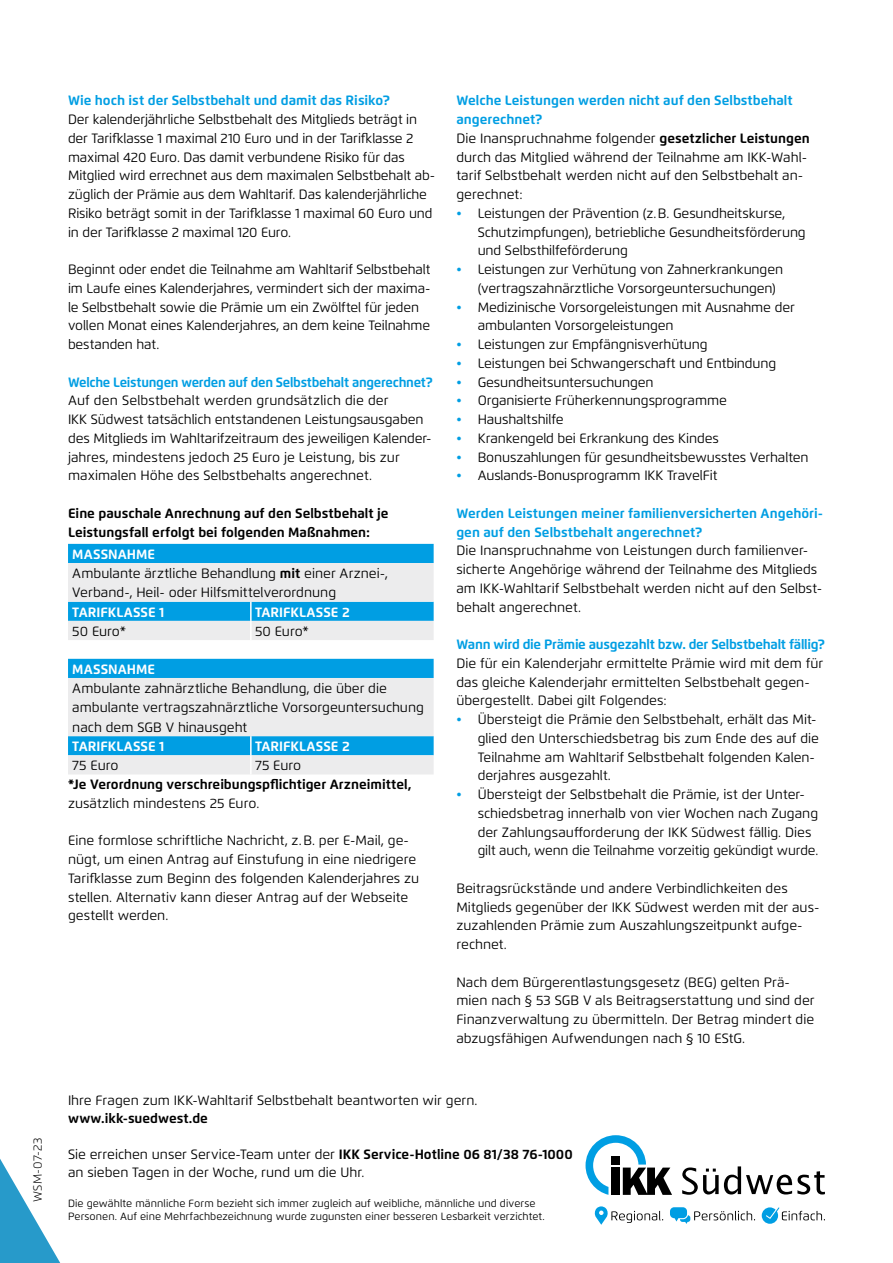
<style>
.page{position:relative;width:893px;height:1263px;background:#fff}
.page>*{position:absolute;margin:0;border:0;box-sizing:border-box;transform-origin:0 0}
.t1{font:13.5px/18.8px "Flexo";color:#000}
.t2{font:700 13.5px/18.8px "Flexo";letter-spacing:-.005em;color:#009ee3}
.t3{font:700 13.5px/18.8px "Flexo";color:#000}
.t4{font:700 13.5px "Flexo";color:#fff}
.t5{font:300 12px "Flexo";letter-spacing:.02em;color:#000}
.t6{font:10.5px/13.5px "Flexo";letter-spacing:.005em;color:#000}
.s1{font-weight:700;color:#fff}
.s2{font-weight:700}
.s3{font-weight:700;color:#009ee3}
.s4{color:#009ee3}
</style>
<div class="page">
<svg style="left:0;top:1159px;width:61px;height:104px"></svg>
<svg style="left:682px;top:1166px;width:143px;height:29px"></svg>
<svg style="left:585px;top:1135px;width:87px;height:60px"></svg>
<svg style="left:762px;top:1207px;width:63px;height:17px"></svg>
<svg style="left:670px;top:1207px;width:85px;height:17px"></svg>
<svg style="left:594px;top:1206px;width:69px;height:19px"></svg>
<svg style="left:68px;top:544px;width:366px;height:96px;background:#8fcde9"></svg>
<svg style="left:68px;top:659px;width:366px;height:115px;background:#9ed2e9"></svg>
<p class="t5" style="left:30px;top:1202px;width:66px;rotate:-90deg">WSM-07-23</p>
<p class="t2" style="left:68px;top:91px;width:323px">Wie hoch ist der Selbstbehalt und damit das Risiko?</p>
<p class="t1" style="left:68px;top:110px;width:369px">Der kalenderjährliche Selbstbehalt des Mitglieds beträgt in der Tarifklasse 1 maximal 210 Euro und in der Tarifklasse 2 maximal 420 Euro. Das damit verbundene Risiko für das Mitglied wird errechnet aus dem maximalen Selbstbehalt ab&shy;züglich der Prämie aus dem Wahltarif. Das kalenderjährliche Risiko beträgt somit in der Tarifklasse 1 maximal 60 Euro und in der Tarifklasse 2 maximal 120 Euro.</p>
<p class="t1" style="left:68px;top:260px;width:364px">Beginnt oder endet die Teilnahme am Wahltarif Selbstbehalt im Laufe eines Kalenderjahres, vermindert sich der maxima&shy;le Selbstbehalt sowie die Prämie um ein Zwölftel für jeden vollen Monat eines Kalenderjahres, an dem keine Teilnahme bestanden hat.</p>
<p class="t2" style="left:68px;top:372px;width:366px">Welche Leistungen werden auf den Selbstbehalt angerechnet?</p>
<p class="t1" style="left:68px;top:391px;width:363px">Auf den Selbstbehalt werden grundsätzlich die der<br>IKK Südwest tatsächlich entstandenen Leistungsausgaben des Mitglieds im Wahltarifzeitraum des jeweiligen Kalender&shy;jahres, mindestens jedoch 25 Euro je Leistung, bis zur maximalen Höhe des Selbstbehalts angerechnet.</p>
<p class="t3" style="left:68px;top:504px;width:322px">Eine pauschale Anrechnung auf den Selbstbehalt je<br>Leistungsfall erfolgt bei folgenden Maßnahmen:</p>
<p class="t1" style="left:72px;top:544px;width:317px;line-height:19.4px"><span class="s1">MASSNAHME<br></span>Ambulante ärztliche Behandlung <span class="s2">mit</span> einer Arznei-,<br>Verband-, Heil- oder Hilfsmittelverordnung</p>
<p class="t4" style="left:72px;top:604px;width:94px">TARIFKLASSE 1</p>
<p class="t4" style="left:255px;top:604px;width:96px">TARIFKLASSE 2</p>
<p class="t1" style="left:72px;top:622px;width:55px">50 Euro*</p>
<p class="t1" style="left:255px;top:622px;width:55px">50 Euro*</p>
<p class="t4" style="left:72px;top:661px;width:84px">MASSNAHME</p>
<p class="t1" style="left:72px;top:678px;width:353px;line-height:19.5px">Ambulante zahnärztliche Behandlung, die über die ambulante vertragszahnärztliche Vorsorgeuntersuchung nach dem SGB V hinausgeht</p>
<p class="t4" style="left:72px;top:738px;width:94px">TARIFKLASSE 1</p>
<p class="t4" style="left:255px;top:738px;width:96px">TARIFKLASSE 2</p>
<p class="t1" style="left:72px;top:756px;width:48px">75 Euro</p>
<p class="t1" style="left:255px;top:756px;width:48px">75 Euro</p>
<p class="t3" style="left:68px;top:775px;width:345px">*Je Verordnung verschreibungspflichtiger Arzneimittel,</p>
<p class="t1" style="left:68px;top:794px;width:193px">zusätzlich mindestens 25 Euro.</p>
<p class="t1" style="left:68px;top:831px;width:353px">Eine formlose schriftliche Nachricht, z.B. per E-Mail, ge&shy;nügt, um einen Antrag auf Einstufung in eine niedrigere Tarifklasse zum Beginn des folgenden Kalenderjahres zu stellen. Alternativ kann dieser Antrag auf der Webseite gestellt werden.</p>
<p class="t1" style="left:456px;top:91px;width:355px"><span class="s3">Welche Leistungen werden nicht auf den Selbstbehalt angerechnet?<br></span>Die Inanspruchnahme folgender <span class="s2">gesetzlicher Leistungen </span>durch das Mitglied während der Teilnahme am IKK-Wahl&shy;tarif Selbstbehalt werden nicht auf den Selbstbehalt an&shy;gerechnet:</p>
<p class="t1" style="left:478px;top:204px;width:330px;text-indent:-21px"><span class="s4">•</span> Leistungen der Prävention (z.B. Gesundheitskurse,<br>Schutzimpfungen), betriebliche Gesundheitsförderung und Selbsthilfeförderung</p>
<p class="t1" style="left:478px;top:260px;width:307px;text-indent:-21px"><span class="s4">•</span> Leistungen zur Verhütung von Zahnerkrankungen (vertragszahnärztliche Vorsorgeuntersuchungen)</p>
<p class="t1" style="left:478px;top:297px;width:319px;text-indent:-21px"><span class="s4">•</span> Medizinische Vorsorgeleistungen mit Ausnahme der ambulanten Vorsorgeleistungen</p>
<p class="t1" style="left:456px;top:335px;width:253px"><span class="s4">•</span> Leistungen zur Empfängnisverhütung</p>
<p class="t1" style="left:456px;top:354px;width:321px"><span class="s4">•</span> Leistungen bei Schwangerschaft und Entbindung</p>
<p class="t1" style="left:456px;top:372px;width:199px"><span class="s4">•</span> Gesundheitsuntersuchungen</p>
<p class="t1" style="left:456px;top:391px;width:272px"><span class="s4">•</span> Organisierte Früherkennungsprogramme</p>
<p class="t1" style="left:456px;top:410px;width:109px"><span class="s4">•</span> Haushaltshilfe</p>
<p class="t1" style="left:456px;top:429px;width:264px"><span class="s4">•</span> Krankengeld bei Erkrankung des Kindes</p>
<p class="t1" style="left:456px;top:447px;width:354px"><span class="s4">•</span> Bonuszahlungen für gesundheitsbewusstes Verhalten</p>
<p class="t1" style="left:456px;top:466px;width:263px"><span class="s4">•</span> Auslands-Bonusprogramm IKK TravelFit</p>
<p class="t2" style="left:456px;top:504px;width:368px">Werden Leistungen meiner familienversicherten Angehöri&shy;gen auf den Selbstbehalt angerechnet?</p>
<p class="t1" style="left:456px;top:541px;width:367px">Die Inanspruchnahme von Leistungen durch familienver&shy;sicherte Angehörige während der Teilnahme des Mitglieds am IKK-Wahltarif Selbstbehalt werden nicht auf den Selbst&shy;behalt angerechnet.</p>
<p class="t2" style="left:456px;top:635px;width:370px">Wann wird die Prämie ausgezahlt bzw. der Selbstbehalt fällig?</p>
<p class="t1" style="left:456px;top:654px;width:368px">Die für ein Kalenderjahr ermittelte Prämie wird mit dem für das gleiche Kalenderjahr ermittelten Selbstbehalt gegen&shy;übergestellt. Dabei gilt Folgendes:</p>
<p class="t1" style="left:478px;top:710px;width:343px;text-indent:-21px"><span class="s4">•</span> Übersteigt die Prämie den Selbstbehalt, erhält das Mit&shy;glied den Unterschiedsbetrag bis zum Ende des auf die Teilnahme am Wahltarif Selbstbehalt folgenden Kalen&shy;derjahres ausgezahlt.</p>
<p class="t1" style="left:478px;top:785px;width:342px;text-indent:-21px"><span class="s4">•</span> Übersteigt der Selbstbehalt die Prämie, ist der Unter&shy;schiedsbetrag innerhalb von vier Wochen nach Zugang der Zahlungsaufforderung der IKK Südwest fällig. Dies gilt auch, wenn die Teilnahme vorzeitig gekündigt wurde.</p>
<p class="t1" style="left:456px;top:879px;width:364px">Beitragsrückstände und andere Verbindlichkeiten des Mitglieds gegenüber der IKK Südwest werden mit der aus&shy;zuzahlenden Prämie zum Auszahlungszeitpunkt aufge&shy;rechnet.</p>
<p class="t1" style="left:456px;top:972px;width:360px">Nach dem Bürgerentlastungsgesetz (BEG) gelten Prä&shy;mien nach § 53 SGB V als Beitragserstattung und sind der Finanzverwaltung zu übermitteln. Der Betrag mindert die abzugsfähigen Aufwendungen nach § 10 EStG.</p>
<p class="t1" style="left:68px;top:1091px;width:411px">Ihre Fragen zum IKK-Wahltarif Selbstbehalt beantworten wir gern.</p>
<p class="t3" style="left:68px;top:1109px;width:141px">www.ikk-suedwest.de</p>
<p class="t1" style="left:68px;top:1146px;width:506px;line-height:18px">Sie erreichen unser Service-Team unter der <span class="s2">IKK Service-Hotline 06 81/38 76-1000 </span>an sieben Tagen in der Woche, rund um die Uhr.</p>
<p class="t6" style="left:68px;top:1196px;width:478px">Die gewählte männliche Form bezieht sich immer zugleich auf weibliche, männliche und diverse<br>Personen. Auf eine Mehrfachbezeichnung wurde zugunsten einer besseren Lesbarkeit verzichtet.</p>
</div>
